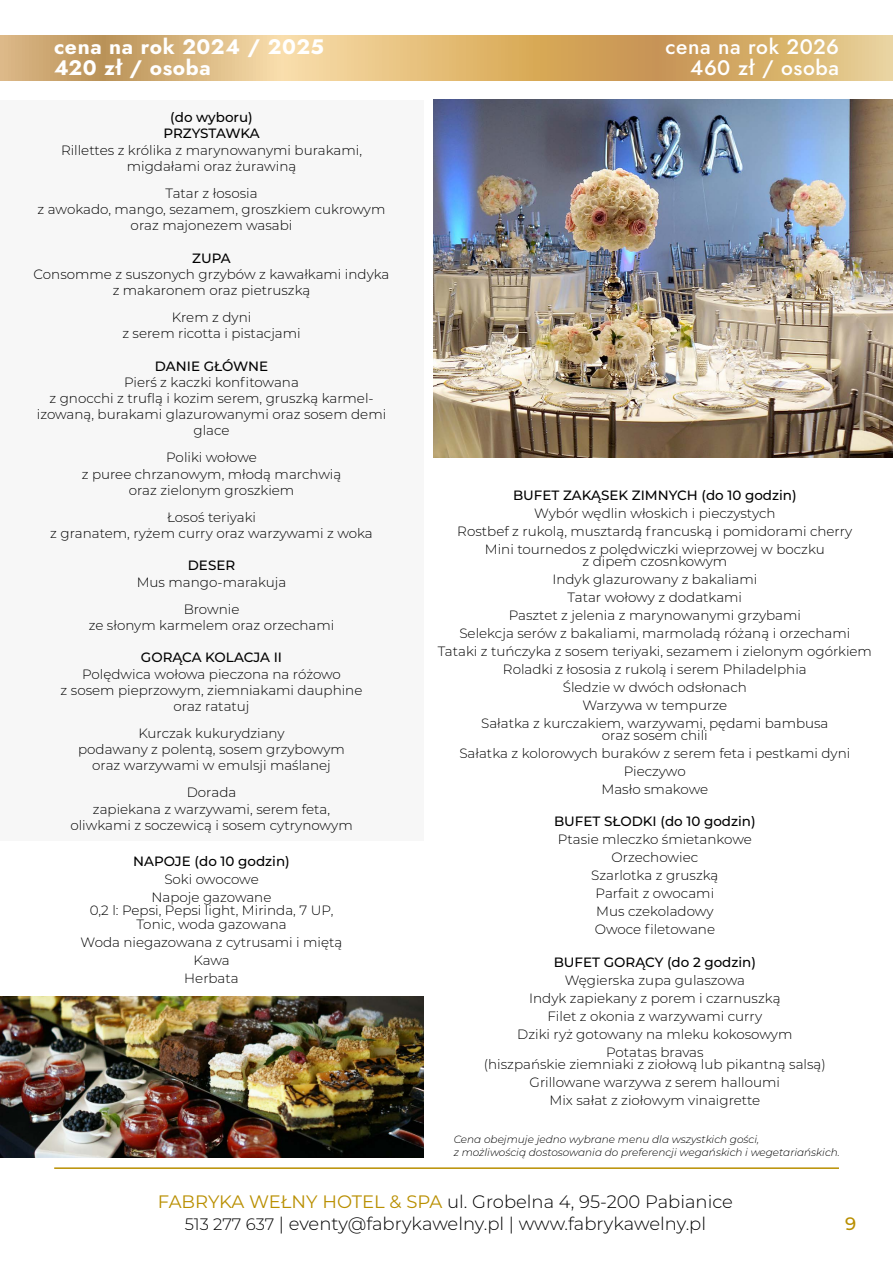
<style>
.page{position:relative;width:893px;height:1263px;background:#fff}
.page>*{position:absolute;margin:0;border:0;box-sizing:border-box;transform-origin:0 0}
.t1{font:700 21px/21px "Jost";letter-spacing:.03em;color:#fff}
.t2{font:500 21px/21px "Jost";letter-spacing:.025em;color:#fff;text-align:right}
.t3{font:300 18px/21.6px "Montserrat";color:#000;text-align:center}
.t4{font:500 18px "Montserrat";color:#b98f00}
.t5{font:300 13.5px/18px "Montserrat";color:#000;text-align:center}
.t6{font:500 13.5px/16.2px "Montserrat";color:#000;text-align:center}
.t7{font:italic 300 10.5px/12.6px "Montserrat";color:#000}
.s1{font-weight:400;color:#b98f00}
.s2{font-size:16.5px}
</style>
<div class="page">
<div style="left:0;top:100px;width:423px;height:741px;background:#f7f7f7"></div>
<img style="left:0;top:996px;width:423px;height:161px">
<img style="left:434px;top:100px;width:459px;height:357px">
<hr style="left:54px;top:1167px;width:785px;height:2px;background:#b98f00">
<svg style="left:0;top:35px;width:893px;height:46px;background:#dab475"></svg>
<h1 class="t1" style="left:54px;top:37px;width:272px">cena na rok 2024 / 2025<br>420 zł / osoba</h1>
<h1 class="t2" style="left:665px;top:37px;width:175px">cena na rok 2026<br>460 zł / osoba</h1>
<p class="t6" style="left:163px;top:109px;width:98px">(do wyboru)<br>PRZYSTAWKA</p>
<p class="t5" style="left:61px;top:141px;width:303px;line-height:16.2px">Rillettes z królika z marynowanymi burakami, migdałami oraz żurawiną</p>
<p class="t5" style="left:38px;top:185px;width:349px;line-height:16.2px">Tatar z łososia<br>z awokado, mango, sezamem, groszkiem cukrowym oraz majonezem wasabi</p>
<p class="t6" style="left:192px;top:249px;width:40px">ZUPA</p>
<p class="t5" style="left:34px;top:266px;width:357px;line-height:16.2px">Consomme z suszonych grzybów z kawałkami indyka z makaronem oraz pietruszką</p>
<p class="t5" style="left:122px;top:309px;width:180px;line-height:16.2px">Krem z dyni<br>z serem ricotta i pistacjami</p>
<p class="t6" style="left:155px;top:357px;width:115px">DANIE GŁÓWNE</p>
<p class="t5" style="left:37px;top:374px;width:351px;line-height:16.2px">Pierś z kaczki konfitowana<br>z gnocchi z truflą i kozim serem, gruszką karmel&shy;izowaną, burakami glazurowanymi oraz sosem demi glace</p>
<p class="t5" style="left:82px;top:449px;width:261px;line-height:16.2px">Poliki wołowe<br>z puree chrzanowym, młodą marchwią oraz zielonym groszkiem</p>
<p class="t5" style="left:50px;top:509px;width:324px;line-height:16.2px">Łosoś teriyaki<br>z granatem, ryżem curry oraz warzywami z woka</p>
<p class="t6" style="left:188px;top:557px;width:49px">DESER</p>
<p class="t5" style="left:137px;top:568px;width:151px;line-height:27px">Mus mango-marakuja<br>Brownie</p>
<p class="t5" style="left:89px;top:616px;width:247px">ze słonym karmelem oraz orzechami</p>
<p class="t6" style="left:141px;top:649px;width:143px">GORĄCA KOLACJA II</p>
<p class="t5" style="left:61px;top:665px;width:303px;line-height:16.2px">Polędwica wołowa pieczona na różowo<br>z sosem pieprzowym, ziemniakami dauphine oraz ratatuj</p>
<p class="t5" style="left:78px;top:725px;width:268px;line-height:16.2px">Kurczak kukurydziany<br>podawany z polentą, sosem grzybowym oraz warzywami w emulsji maślanej</p>
<p class="t5" style="left:70px;top:784px;width:284px;line-height:16.2px">Dorada<br>zapiekana z warzywami, serem feta, oliwkami z soczewicą i sosem cytrynowym</p>
<p class="t6" style="left:133px;top:852px;width:158px">NAPOJE (do 10 godzin)</p>
<p class="t5" style="left:152px;top:869px;width:121px">Soki owocowe<br>Napoje gazowane</p>
<p class="t5" style="left:90px;top:903px;width:245px;line-height:13.5px">0,2 l: Pepsi, Pepsi light, Mirinda, 7 UP,<br>Tonic, woda gazowana</p>
<p class="t5" style="left:81px;top:932px;width:263px">Woda niegazowana z cytrusami i miętą<br>Kawa<br>Herbata</p>
<p class="t6" style="left:513px;top:486px;width:285px">BUFET ZAKĄSEK ZIMNYCH (do 10 godzin)</p>
<p class="t5" style="left:457px;top:504px;width:397px">Wybór wędlin włoskich i pieczystych<br>Rostbef z rukolą, musztardą francuską i pomidorami cherry<br>Mini tournedos z polędwiczki wieprzowej w boczku</p>
<p class="t5" style="left:438px;top:552px;width:436px">z dipem czosnkowym<br>Indyk glazurowany z bakaliami<br>Tatar wołowy z dodatkami<br>Pasztet z jelenia z marynowanymi grzybami<br>Selekcja serów z bakaliami, marmoladą różaną i orzechami<br>Tataki z tuńczyka z sosem teriyaki, sezamem i zielonym ogórkiem Roladki z łososia z rukolą i serem Philadelphia<br>Śledzie w dwóch odsłonach<br>Warzywa w tempurze<br>Sałatka z kurczakiem, warzywami, pędami bambusa</p>
<p class="t5" style="left:459px;top:726px;width:392px">oraz sosem chili<br>Sałatka z kolorowych buraków z serem feta i pestkami dyni<br>Pieczywo<br>Masło smakowe</p>
<p class="t6" style="left:554px;top:813px;width:203px">BUFET SŁODKI (do 10 godzin)</p>
<p class="t5" style="left:558px;top:830px;width:196px">Ptasie mleczko śmietankowe<br>Orzechowiec<br>Szarlotka z gruszką<br>Parfait z owocami<br>Mus czekoladowy<br>Owoce filetowane</p>
<p class="t6" style="left:554px;top:953px;width:204px">BUFET GORĄCY (do 2 godzin)</p>
<p class="t5" style="left:517px;top:970px;width:277px">Węgierska zupa gulaszowa<br>Indyk zapiekany z porem i czarnuszką<br>Filet z okonia z warzywami curry<br>Dziki ryż gotowany na mleku kokosowym<br>Potatas bravas</p>
<p class="t5" style="left:484px;top:1054px;width:343px">(hiszpańskie ziemniaki z ziołową lub pikantną salsą)<br>Grillowane warzywa z serem halloumi<br>Mix sałat z ziołowym vinaigrette</p>
<p class="t7" style="left:454px;top:1133px;width:388px">Cena obejmuje jedno wybrane menu dla wszystkich gości,<br>z możliwością dostosowania do preferencji wegańskich i wegetariańskich.</p>
<h2 class="t3" style="left:158px;top:1190px;width:576px"><span class="s1">FABRYKA WEŁNY HOTEL &amp; SPA</span> ul. Grobelna 4, 95-200 Pabianice<br><span class="s2">513 277 637</span> | eventy@fabrykawelny.pl | www.fabrykawelny.pl</h2>
<h2 class="t4" style="left:845px;top:1211px;width:13px">9</h2>
</div>
